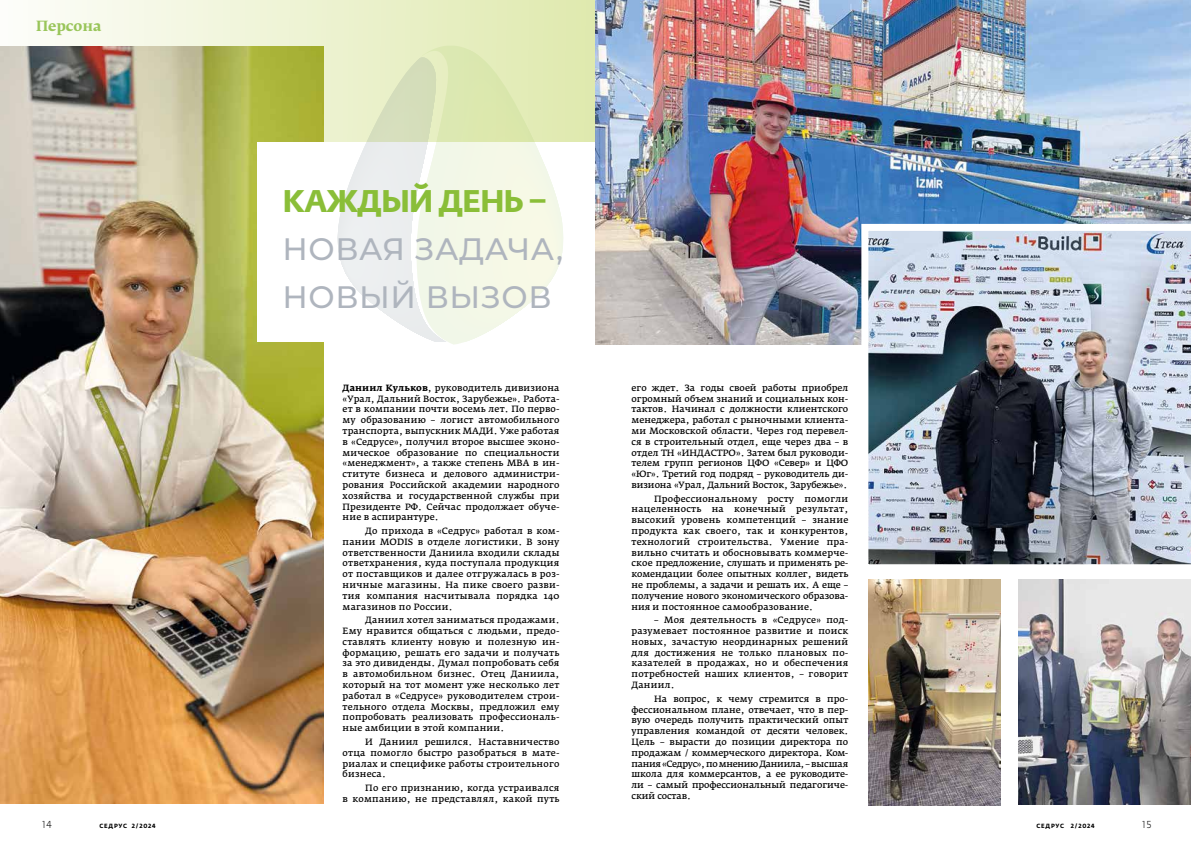
<style>
.page{position:relative;width:1191px;height:842px;background:#fff}
.page>*{position:absolute;margin:0;border:0;box-sizing:border-box;transform-origin:0 0}
.t1{font:500 31px/48px "Montserrat";letter-spacing:.02em;color:#afb5be}
.t2{font:700 31px "Fedra Sans Pro";letter-spacing:-.04em;color:#8abe38}
.t3{font:700 14px "Fedra Serif B Pro";color:#99c55a}
.t4{font:300 10px "Fedra Sans Pro";color:#000}
.t5{font:9px/10.8px "Fedra Serif A Pro";letter-spacing:.02em;color:#000;text-align:justify}
.t6{font:700 6px "Fedra Sans Pro";letter-spacing:.125em;color:#000}
.s1{font-weight:700}
</style>
<div class="page">
<div style="left:0;top:0;width:595px;height:334px;background:linear-gradient(to right,#fdfdfa,#dfe9ae)"></div>
<img style="left:0;top:46px;width:323px;height:758px">
<div style="left:257px;top:142px;width:360px;height:200px;background:#fff"></div>
<img style="left:595px;top:0;width:596px;height:344px">
<img style="left:861px;top:224px;width:330px;height:341px">
<img style="left:1018px;top:580px;width:173px;height:224px">
<img style="left:868px;top:580px;width:132px;height:226px">
<svg style="left:414px;top:45px;width:150px;height:300px"></svg>
<svg style="left:414px;top:50px;width:148px;height:7px"></svg>
<svg style="left:337px;top:57px;width:225px;height:285px;background:#edf2de"></svg>
<h2 class="t3" style="left:36px;top:17px;width:67px">Персона</h2>
<h1 class="t2" style="left:283px;top:181px;width:266px">КАЖДЫЙ ДЕНЬ –</h1>
<h1 class="t1" style="left:282px;top:224px;width:282px">НОВАЯ ЗАДАЧА,<br>НОВЫЙ ВЫЗОВ</h1>
<p class="t5" style="left:343px;top:382px;width:218px"><span class="s1">Даниил Кульков</span>, руководитель дивизиона «Урал, Дальний Восток, Зарубежье». Работа&shy;ет в компании почти восемь лет. По перво&shy;му образованию – логист автомобильного транспорта, выпускник МАДИ. Уже работая в «Седрусе», получил второе высшее эконо&shy;мическое образование по специальности «менеджмент», а также степень MBA в ин&shy;ституте бизнеса и делового администри&shy;рования Российской академии народного хозяйства и государственной службы при Президенте РФ. Сейчас продолжает обуче&shy;ние в аспирантуре.</p>
<p class="t5" style="left:343px;top:525px;width:218px;text-indent:23px">До прихода в «Седрус» работал в ком&shy;пании MODIS в отделе логистики. В зону ответственности Даниила входили склады ответхранения, куда поступала продукция от поставщиков и далее отгружалась в роз&shy;ничные магазины. На пике своего разви&shy;тия компания насчитывала порядка 140 магазинов по России.</p>
<p class="t5" style="left:343px;top:615px;width:218px;text-indent:23px">Даниил хотел заниматься продажами.<br>Ему нравится общаться с людьми, предо&shy;ставлять клиенту новую и полезную ин&shy;формацию, решать его задачи и получать за это дивиденды. Думал попробовать себя в автомобильном бизнес. Отец Даниила, который на тот момент уже несколько лет работал в «Седрусе» руководителем строи&shy;тельного отдела Москвы, предложил ему попробовать реализовать профессиональ&shy;ные амбиции в этой компании.</p>
<p class="t5" style="left:343px;top:736px;width:218px;text-indent:23px">И Даниил решился. Наставничество отца помогло быстро разобраться в мате&shy;риалах и специфике работы строительного бизнеса.</p>
<p class="t5" style="left:343px;top:782px;width:218px;text-align:right">По его признанию, когда устраивался<br>в компанию, не представлял, какой путь</p>
<p class="t5" style="left:631px;top:382px;width:218px">его ждет. За годы своей работы приобрел огромный объем знаний и социальных кон&shy;тактов. Начинал с должности клиентского менеджера, работал с рыночными клиента&shy;ми Московской области. Через год перевел&shy;ся в строительный отдел, еще через два – в отдел ТН «ИНДАСТРО». Затем был руководи&shy;телем групп регионов ЦФО «Север» и ЦФО «Юг». Третий год подряд – руководитель ди&shy;визиона «Урал, Дальний Восток, Зарубежье».</p>
<p class="t5" style="left:631px;top:493px;width:218px;text-indent:23px">Профессиональному росту помогли нацеленность на конечный результат, высокий уровень компетенций – знание продукта как своего, так и конкурентов, технологий строительства. Умение пра&shy;вильно считать и обосновывать коммерче&shy;ское предложение, слушать и применять ре&shy;комендации более опытных коллег, видеть не проблемы, а задачи и решать их. А еще – получение нового экономического образова&shy;ния и постоянное самообразование.</p>
<p class="t5" style="left:631px;top:615px;width:218px;text-indent:23px">– Моя деятельность в «Седрусе» под&shy;разумевает постоянное развитие и поиск новых, зачастую неординарных решений для достижения не только плановых по&shy;казателей в продажах, но и обеспечения потребностей наших клиентов, – говорит Даниил.</p>
<p class="t5" style="left:631px;top:693px;width:218px;text-indent:23px">На вопрос, к чему стремится в про&shy;фессиональном плане, отвечает, что в пер&shy;вую очередь получить практический опыт управления командой от десяти человек.<br>Цель – вырасти до позиции директора по продажам / коммерческого директора. Ком&shy;пания «Седрус», по мнению Даниила, – высшая школа для коммерсантов, а ее руководите&shy;ли – самый профессиональный педагогиче&shy;ский состав.</p>
<p class="t4" style="left:42px;top:818px;width:11px">14</p>
<p class="t6" style="left:99px;top:822px;width:58px">СЕДРУС 2/2024</p>
<p class="t6" style="left:1036px;top:822px;width:60px">СЕДРУС 2/2024</p>
<p class="t4" style="left:1142px;top:818px;width:10px">15</p>
</div>
